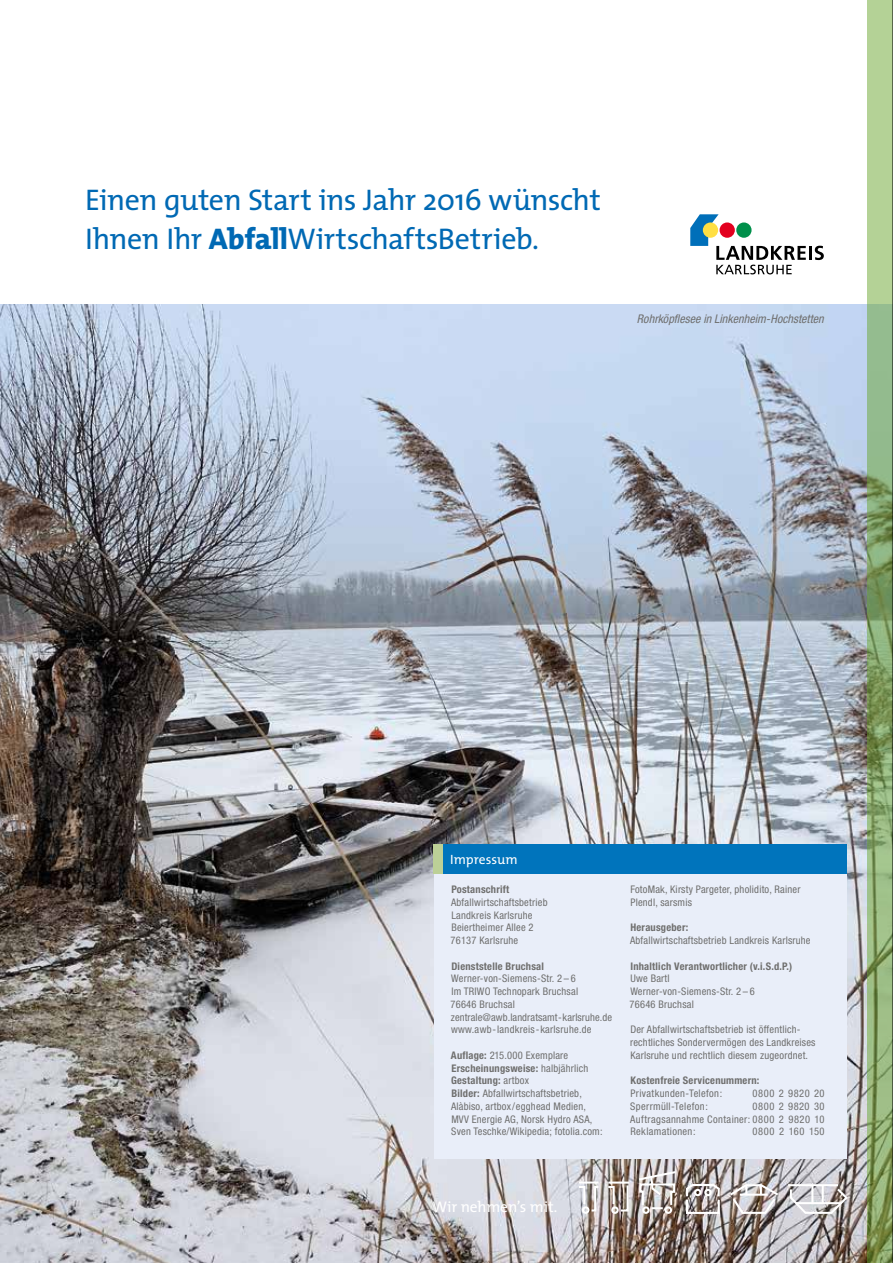
<style>
.page{position:relative;width:893px;height:1263px;background:#fff}
.page>*{position:absolute;margin:0;border:0;box-sizing:border-box;transform-origin:0 0}
.t1{font:30px/39px "The Mix";letter-spacing:-.015em;color:#0069b4}
.t2{font:15.45px "The Mix";letter-spacing:-.005em;color:#fff}
.t3{font:13.5px "The Mix";color:#fff}
.t4{font:italic condensed 12px "Helvetica Neue";letter-spacing:.005em;color:#6f6f6e}
.t5{font:condensed 10.5px/12.8px "Helvetica Neue";letter-spacing:.02em;color:#6f6f6e}
.t6{font:700 condensed 10.5px "Helvetica Neue";letter-spacing:.02em;color:#6f6f6e}
.t7{font:condensed 10.5px "Helvetica Neue";letter-spacing:.05em;color:#6f6f6e}
.s1{font-weight:800}
.s2{font-weight:700}
</style>
<div class="page">
<img style="left:0;top:304px;width:867px;height:959px">
<div style="left:686px;top:1199px;width:34px;height:15px;border:2px solid #fff"></div>
<svg style="left:685px;top:1183px;width:36px;height:15px"></svg>
<svg style="left:789px;top:1185px;width:60px;height:30px"></svg>
<hr style="left:788px;top:1184px;width:50px;height:2px;background:#fff">
<svg style="left:637px;top:1170px;width:41px;height:39px;background:#b2aaa7"></svg>
<div style="left:642px;top:1206px;width:8px;height:8px;border:2px solid #fff;border-radius:50%"></div>
<div style="left:665px;top:1206px;width:7px;height:8px;border:2px solid #fff;border-radius:50%"></div>
<div style="left:582px;top:1206px;width:7px;height:8px;border:2px solid #fff;border-radius:50%"></div>
<div style="left:611px;top:1206px;width:8px;height:8px;border:2px solid #fff;border-radius:50%"></div>
<svg style="left:577px;top:1181px;width:53px;height:31px;background:#bab3b0"></svg>
<hr style="left:608px;top:1181px;width:21px;height:2px;background:#fff">
<svg style="left:728px;top:1183px;width:52px;height:32px;background:#b2aaa8"></svg>
<svg style="left:867px;top:0;width:25px;height:1263px;background:#93b279"></svg>
<hr style="left:809px;top:246px;width:3px;height:14px;background:#000">
<svg style="left:815px;top:246px;width:9px;height:14px"></svg>
<svg style="left:690px;top:214px;width:116px;height:60px"></svg>
<div style="left:434px;top:844px;width:9px;height:30px;background:#bcd097"></div>
<div style="left:443px;top:844px;width:404px;height:30px;background:#0074bc"></div>
<div style="left:434px;top:874px;width:413px;height:285px;background:#e9eef9"></div>
<hr style="left:892px;top:0;width:1px;height:1263px;background:#000">
<h1 class="t1" style="left:85px;top:180px;width:517px">Einen guten Start ins Jahr 2016 wünscht<br>Ihnen Ihr <span class="s1">Abfall</span>WirtschaftsBetrieb.</h1>
<p class="t4" style="left:637px;top:312px;width:188px">Rohrköpflesee in Linkenheim-Hochstetten</p>
<p class="t3" style="left:450px;top:848px;width:69px">Impressum</p>
<p class="t6" style="left:451px;top:883px;width:59px">Postanschrift</p>
<p class="t5" style="left:451px;top:896px;width:98px">Abfallwirtschaftsbetrieb<br>Landkreis Karlsruhe<br>Beiertheimer Allee 2<br>76137 Karlsruhe</p>
<p class="t6" style="left:451px;top:959px;width:94px">Dienststelle Bruchsal</p>
<p class="t5" style="left:451px;top:972px;width:163px">Werner-von-Siemens-Str. 2 – 6<br>Im TRIWO Technopark Bruchsal<br>76646 Bruchsal zentrale@awb.landratsamt-karlsruhe.de www.awb-landkreis-karlsruhe.de</p>
<p class="t5" style="left:451px;top:1049px;width:153px"><span class="s2">Auflage:</span> 215.000 Exemplare<br><span class="s2">Erscheinungsweise:</span> halbjährlich<br><span class="s2">Gestaltung:</span> artbox<br><span class="s2">Bilder:</span> Abfallwirtschaftsbetrieb,<br>Alàbiso, artbox/egghead Medien,<br>MVV Energie AG, Norsk Hydro ASA,<br>Sven Teschke/Wikipedia; fotolia.com:</p>
<p class="t5" style="left:630px;top:883px;width:172px">FotoMak, Kirsty Pargeter, pholidito, Rainer<br>Plendl, sarsmis</p>
<p class="t6" style="left:630px;top:921px;width:59px">Herausgeber:</p>
<p class="t5" style="left:630px;top:934px;width:182px">Abfallwirtschaftsbetrieb Landkreis Karlsruhe</p>
<p class="t6" style="left:630px;top:959px;width:163px">Inhaltlich Verantwortlicher (v.i.S.d.P.)</p>
<p class="t5" style="left:630px;top:972px;width:127px">Uwe Bartl<br>Werner-von-Siemens-Str. 2 – 6<br>76646 Bruchsal</p>
<p class="t5" style="left:630px;top:1023px;width:187px">Der Abfallwirtschaftsbetrieb ist öffentlich&shy;rechtliches Sondervermögen des Landkreises<br>Karlsruhe und rechtlich diesem zugeordnet.</p>
<p class="t6" style="left:630px;top:1074px;width:130px">Kostenfreie Servicenummern:</p>
<p class="t5" style="left:630px;top:1087px;width:93px">Privatkunden-Telefon:</p>
<p class="t7" style="left:752px;top:1087px;width:74px">0800 2 9820 20</p>
<p class="t5" style="left:630px;top:1100px;width:79px">Sperrmüll-Telefon:</p>
<p class="t5" style="left:630px;top:1100px;width:196px;text-align:justify;text-indent:122px">0800 2 9820 30<br>Auftragsannahme Container: 0800 2 9820 10<br>Reklamationen:</p>
<p class="t7" style="left:752px;top:1126px;width:74px">0800 2 160 150</p>
<h2 class="t2" style="left:433px;top:1194px;width:126px">Wir nehmen’s mit.</h2>
</div>
